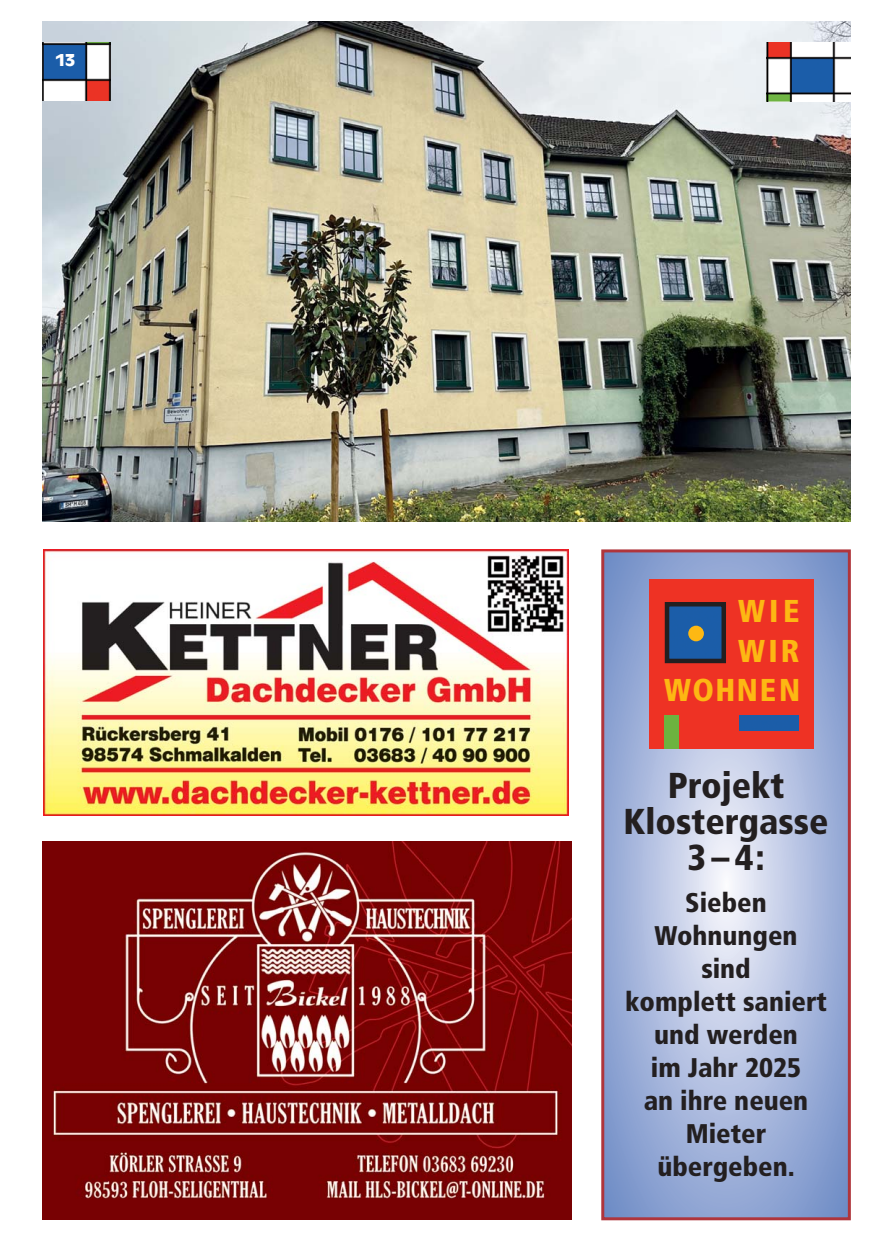
<style>
.page{position:relative;width:890px;height:1260px;background:#fff}
.page>*{position:absolute;margin:0;border:0;box-sizing:border-box;transform-origin:0 0}
.t1{font:900 condensed 36px/36px "Frutiger";color:#231f20;text-align:center}
.t2{font:900 condensed 31.65px/39.5px "Frutiger";letter-spacing:.09em;color:#fdb813;text-align:right}
.t3{font:900 condensed 27px/33px "Frutiger";color:#231f20;text-align:center}
.t4{font:700 18px "Antique Olive T";color:#fff}
</style>
<div class="page">
<img style="left:43px;top:21px;width:807px;height:500px">
<img style="left:43px;top:43px;width:67px;height:58px">
<img style="left:766px;top:43px;width:84px;height:58px">
<img style="left:43px;top:842px;width:528px;height:378px">
<svg style="left:605px;top:553px;width:241px;height:663px;background:#a9b8dd"></svg>
<div style="left:601px;top:549px;width:249px;height:671px;border:3px solid #af353c"></div>
<div style="left:649px;top:580px;width:164px;height:169px;background:#ee3224"></div>
<div style="left:664px;top:715px;width:15px;height:34px;background:#6db33f"></div>
<div style="left:669px;top:607px;width:52px;height:51px;background:#1b5da8"></div>
<div style="left:664px;top:602px;width:62px;height:61px;border:4px solid #231f20"></div>
<div style="left:688px;top:626px;width:16px;height:15px;background:#fdb813;border-radius:50%"></div>
<img style="left:739px;top:716px;width:59px;height:14px">
<img style="left:43px;top:549px;width:525px;height:266px">
<p class="t4" style="left:55px;top:54px;width:22px">13</p>
<p class="t2" style="left:664px;top:594px;width:138px">WIE<br>WIR<br>WOHNEN</p>
<h1 class="t1" style="left:623px;top:771px;width:206px">Projekt<br>Klostergasse<br>3–4:</h1>
<p class="t3" style="left:625px;top:888px;width:203px">Sieben<br>Wohnungen<br>sind<br>komplett saniert und werden<br>im Jahr 2025<br>an ihre neuen<br>Mieter übergeben.</p>
</div>
